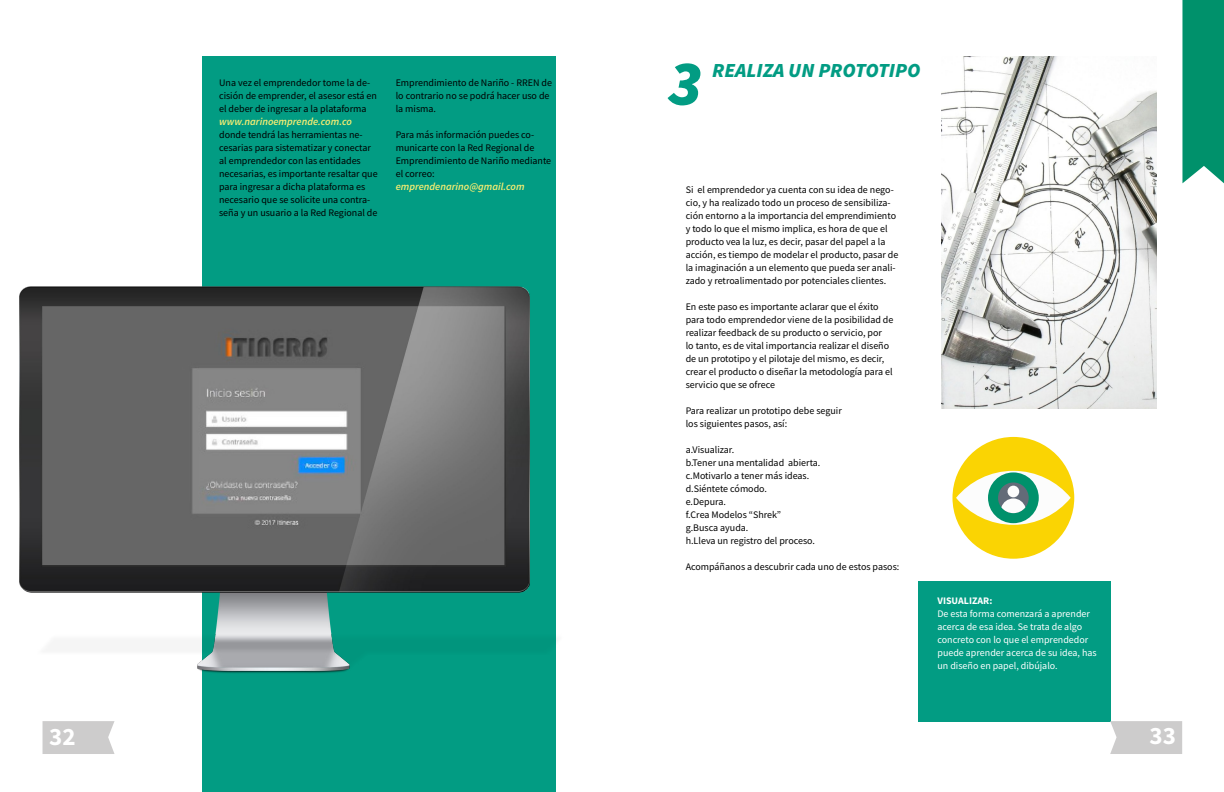
<style>
.page{position:relative;width:1224px;height:792px;background:#fff}
.page>*{position:absolute;margin:0;border:0;box-sizing:border-box;transform-origin:0 0}
.t1{font:italic 900 64px "Source Sans Pro";color:#029c83}
.t2{font:700 25px "Source Sans Pro";color:#fff}
.t3{font:italic 900 20px "Source Sans Pro";color:#029c83}
.t4{font:italic 600 10.5px "Source Sans Pro";color:#f7ed72}
.t5{font:10px/13px "Source Sans Pro";color:#000}
.t6{font:10px/13px "Source Sans Pro";color:#fff}
.t7{font:700 10px "Source Sans Pro";color:#fff}
</style>
<div class="page">
<div style="left:918px;top:581px;width:192px;height:140px;background:#029c83"></div>
<div style="left:952px;top:437px;width:122px;height:122px;background:#fad403;border-radius:50%"></div>
<svg style="left:956px;top:471px;width:115px;height:54px;fill:#fcfcfc"></svg>
<div style="left:988px;top:472px;width:51px;height:51px;background:#00916b;border-radius:50%"></div>
<div style="left:998px;top:483px;width:31px;height:30px;background:#636b78;border-radius:50%"></div>
<div style="left:1008px;top:486px;width:11px;height:11px;background:#fcfcfc;border-radius:50%"></div>
<svg style="left:1001px;top:498px;width:24px;height:15px"></svg>
<div style="left:202px;top:57px;width:353px;height:735px;background:#029c83"></div>
<img style="left:19px;top:243px;width:537px;height:495px">
<img style="left:941px;top:57px;width:215px;height:352px">
<svg style="left:1182px;top:0;width:42px;height:183px"></svg>
<div style="left:1110px;top:721px;width:72px;height:33px;background:#cdcccc"></div>
<div style="left:43px;top:721px;width:72px;height:33px;background:#cdcccc"></div>
<p class="t5" style="left:219px;top:77px;width:159px">Una vez el emprendedor tome la de&shy;cisión de emprender, el asesor está en el deber de ingresar a la plataforma</p>
<p class="t4" style="left:219px;top:115px;width:134px">www.narinoemprende.com.co</p>
<p class="t5" style="left:219px;top:129px;width:160px">donde tendrá las herramientas ne&shy;cesarias para sistematizar y conectar al emprendedor con las entidades necesarias, es importante resaltar que para ingresar a dicha plataforma es necesario que se solicite una contra&shy;seña y un usuario a la Red Regional de</p>
<h1 class="t1" style="left:669px;top:39px;width:35px">3</h1>
<h3 class="t3" style="left:712px;top:56px;width:210px">REALIZA UN PROTOTIPO</h3>
<p class="t5" style="left:396px;top:77px;width:158px">Emprendimiento de Nariño - RREN de lo contrario no se podrá hacer uso de la misma.</p>
<p class="t5" style="left:396px;top:129px;width:157px">Para más información puedes co&shy;municarte con la Red Regional de<br>Emprendimiento de Nariño mediante el correo:</p>
<p class="t4" style="left:396px;top:180px;width:130px">emprendenarino@gmail.com</p>
<p class="t5" style="left:686px;top:183px;width:214px">Si el emprendedor ya cuenta con su idea de nego&shy;cio, y ha realizado todo un proceso de sensibiliza&shy;ción entorno a la importancia del emprendimiento y todo lo que el mismo implica, es hora de que el producto vea la luz, es decir, pasar del papel a la acción, es tiempo de modelar el producto, pasar de la imaginación a un elemento que pueda ser anali&shy;zado y retroalimentado por potenciales clientes.</p>
<p class="t5" style="left:686px;top:300px;width:209px">En este paso es importante aclarar que el éxito para todo emprendedor viene de la posibilidad de realizar feedback de su producto o servicio, por<br>lo tanto, es de vital importancia realizar el diseño de un prototipo y el pilotaje del mismo, es decir, crear el producto o diseñar la metodología para el servicio que se ofrece</p>
<p class="t5" style="left:686px;top:404px;width:158px">Para realizar un prototipo debe seguir los siguientes pasos, así:</p>
<p class="t5" style="left:686px;top:443px;width:136px">a.Visualizar.<br>b.Tener una mentalidad abierta. c.Motivarlo a tener más ideas. d.Siéntete cómodo.<br>e.Depura.<br>f.Crea Modelos “Shrek”<br>g.Busca ayuda.<br>h.Lleva un registro del proceso.</p>
<p class="t5" style="left:686px;top:560px;width:215px">Acompáñanos a descubrir cada uno de estos pasos:</p>
<p class="t7" style="left:937px;top:594px;width:56px">VISUALIZAR:</p>
<p class="t6" style="left:937px;top:607px;width:161px">De esta forma comenzará a aprender acerca de esa idea. Se trata de algo concreto con lo que el emprendedor puede aprender acerca de su idea, has un diseño en papel, dibújalo.</p>
<h2 class="t2" style="left:49px;top:720px;width:28px">32</h2>
<h2 class="t2" style="left:1150px;top:719px;width:28px">33</h2>
</div>
